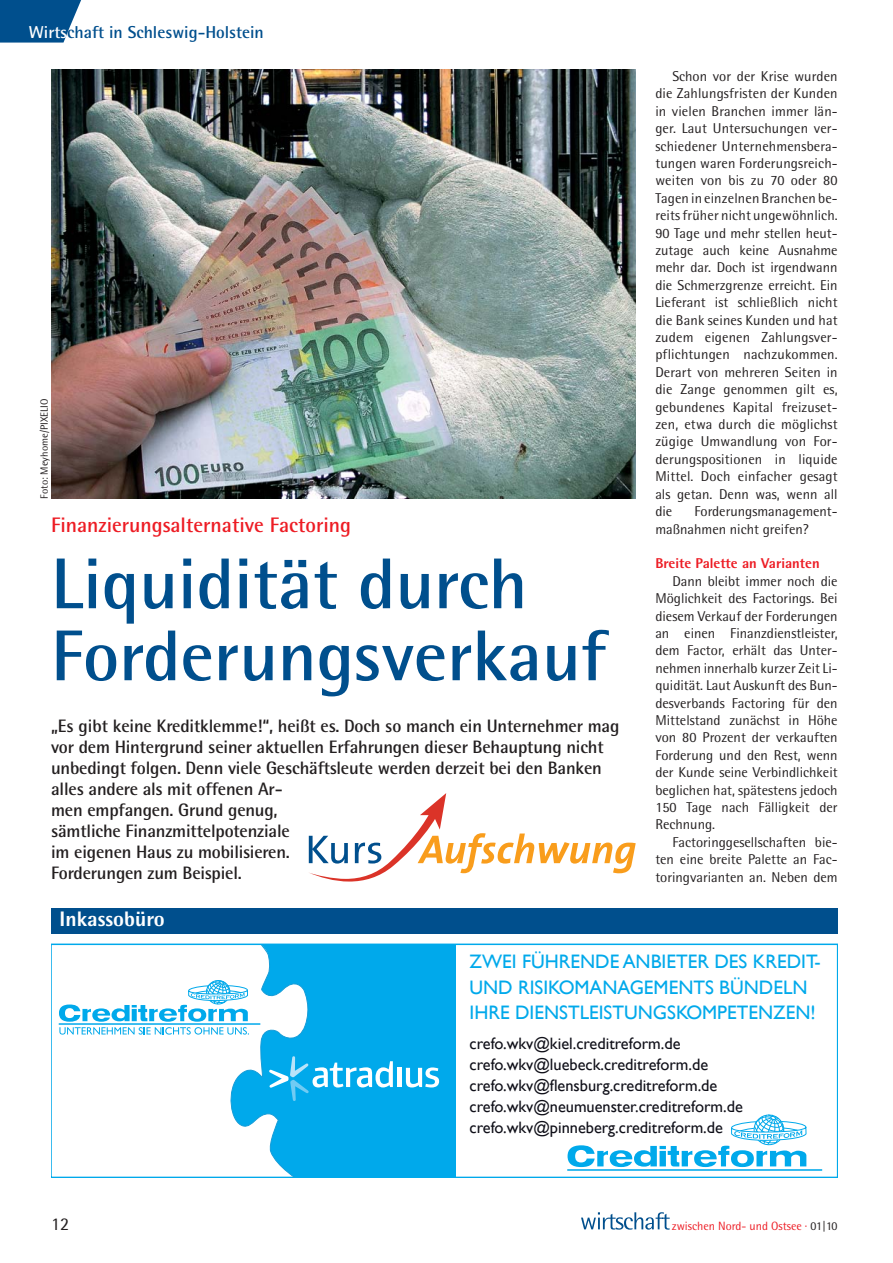
<style>
.page{position:relative;width:893px;height:1263px;background:#fff}
.page>*{position:absolute;margin:0;border:0;box-sizing:border-box;transform-origin:0 0}
.t1{font:700 72px/72px "Rotis Semi Sans";color:#004f8d}
.t2{font:700 21px "Rotis Semi Sans";color:#ed1c24}
.t3{font:800 21px "Rotis Semi Sans";color:#fff}
.t4{font:19.5px/25.5px "Gill Sans";color:#00a9eb}
.t5{font:700 18px/21px "Rotis Semi Sans";letter-spacing:-.01em;color:#231f20}
.t6{font:18px "Rotis Semi Sans";color:#231f20}
.t7{font:700 17.25px "Rotis Semi Sans";color:#004f8d}
.t8{font:16.5px/21px "Gill Sans";color:#101019}
.t9{font:14.25px/17.4px "Rotis Semi Sans";color:#231f20;text-align:justify}
.t10{font:800 14.25px "Rotis Semi Sans";color:#ed1c24}
.t11{font:12px "Rotis Semi Sans";color:#ed1c24}
.t12{font:10.5px "Rotis Semi Sans";color:#231f20}
.s1{color:#fff}
.s2{color:#231f20}
</style>
<div class="page">
<svg style="left:0;top:0;width:81px;height:43px;background:#1d639a"></svg>
<div style="left:51px;top:908px;width:787px;height:26px;background:#004f8d"></div>
<div style="left:51px;top:944px;width:405px;height:233px;background:#00a9eb"></div>
<svg style="left:54px;top:946px;width:254px;height:228px"></svg>
<svg style="left:269px;top:1056px;width:124px;height:45px"></svg>
<div style="left:397px;top:1068px;width:5px;height:19px;background:#fff"></div>
<svg style="left:406px;top:1067px;width:33px;height:20px"></svg>
<svg style="left:59px;top:946px;width:210px;height:89px;background:#d6f1fb"></svg>
<hr style="left:567px;top:1169px;width:255px;height:1px;background:#00a9eb">
<svg style="left:568px;top:1114px;width:239px;height:116px"></svg>
<div style="left:51px;top:943px;width:787px;height:234px;border:2px solid #00a9eb"></div>
<img style="left:51px;top:70px;width:585px;height:429px">
<svg style="left:308px;top:793px;width:328px;height:88px"></svg>
<p class="t7" style="left:29px;top:26px;width:236px"><span class="s1">Wirts</span>chaft in Schleswig-Holstein</p>
<p class="t12" style="left:41px;top:499px;width:102px;rotate:-90deg">Foto: Meyhome/PIXELIO</p>
<h2 class="t2" style="left:51px;top:517px;width:302px">Finanzierungsalternative Factoring</h2>
<h1 class="t1" style="left:51px;top:555px;width:557px">Liquidität durch<br>Forderungsverkauf</h1>
<p class="t5" style="left:51px;top:717px;width:570px">„Es gibt keine Kreditklemme!“, heißt es. Doch so manch ein Unternehmer mag vor dem Hintergrund seiner aktuellen Erfahrungen dieser Behauptung nicht unbedingt folgen. Denn viele Geschäftsleute werden derzeit bei den Banken alles andere als mit offenen Ar-<br>men empfangen. Grund genug,<br>sämtliche Finanzmittelpotenziale<br>im eigenen Haus zu mobilisieren.<br>Forderungen zum Beispiel.</p>
<h2 class="t3" style="left:60px;top:912px;width:107px">Inkassobüro</h2>
<p class="t9" style="left:655px;top:69px;width:184px;text-indent:17px">Schon vor der Krise wurden die Zahlungsfristen der Kunden in vielen Branchen immer län&shy;ger. Laut Untersuchungen ver&shy;schiedener Unternehmensbera&shy;tungen waren Forderungsreich&shy;weiten von bis zu 70 oder 80<br>Tagen in einzelnen Branchen be&shy;reits früher nicht ungewöhnlich.<br>90 Tage und mehr stellen heut&shy;zutage auch keine Ausnahme mehr dar. Doch ist irgendwann die Schmerzgrenze erreicht. Ein Lieferant ist schließlich nicht die Bank seines Kunden und hat zudem eigenen Zahlungsver&shy;pflichtungen nachzukommen.<br>Derart von mehreren Seiten in die Zange genommen gilt es, gebundenes Kapital freizuset&shy;zen, etwa durch die möglichst zügige Umwandlung von For&shy;derungspositionen in liquide Mittel. Doch einfacher gesagt als getan. Denn was, wenn all die</p>
<p class="t9" style="left:655px;top:504px;width:184px;text-indent:39px">Forderungsmanagement&shy;maßnahmen nicht greifen?</p>
<p class="t10" style="left:655px;top:558px;width:166px">Breite Palette an Varianten</p>
<p class="t9" style="left:655px;top:574px;width:184px;text-indent:17px">Dann bleibt immer noch die Möglichkeit des Factorings. Bei diesem Verkauf der Forderungen an einen Finanzdienstleister, dem Factor, erhält das Unter&shy;nehmen innerhalb kurzer Zeit Li&shy;quidität. Laut Auskunft des Bun&shy;desverbands Factoring für den Mittelstand zunächst in Höhe von 80 Prozent der verkauften Forderung und den Rest, wenn der Kunde seine Verbindlichkeit beglichen hat, spätestens jedoch 150 Tage nach Fälligkeit der Rechnung.</p>
<p class="t9" style="left:655px;top:835px;width:184px;text-indent:17px">Factoringgesellschaften bie&shy;ten eine breite Palette an Fac&shy;toringvarianten an. Neben dem</p>
<h3 class="t4" style="left:470px;top:949px;width:353px">ZWEI FÜHRENDE ANBIETER DES KREDIT-<br>UND RISIKOMANAGEMENTS BÜNDELN<br>IHRE DIENSTLEISTUNGSKOMPETENZEN!</h3>
<p class="t8" style="left:470px;top:1033px;width:275px">crefo.wkv@kiel.creditreform.de crefo.wkv@luebeck.creditreform.de crefo.wkv@flensburg.creditreform.de crefo.wkv@neumuenster.creditreform.de crefo.wkv@pinneberg.creditreform.de</p>
<p class="t6" style="left:51px;top:1217px;width:20px">12</p>
<p class="t11" style="left:672px;top:1221px;width:167px">zwischen Nord- und Ostsee · <span class="s2">01|10</span></p>
</div>
